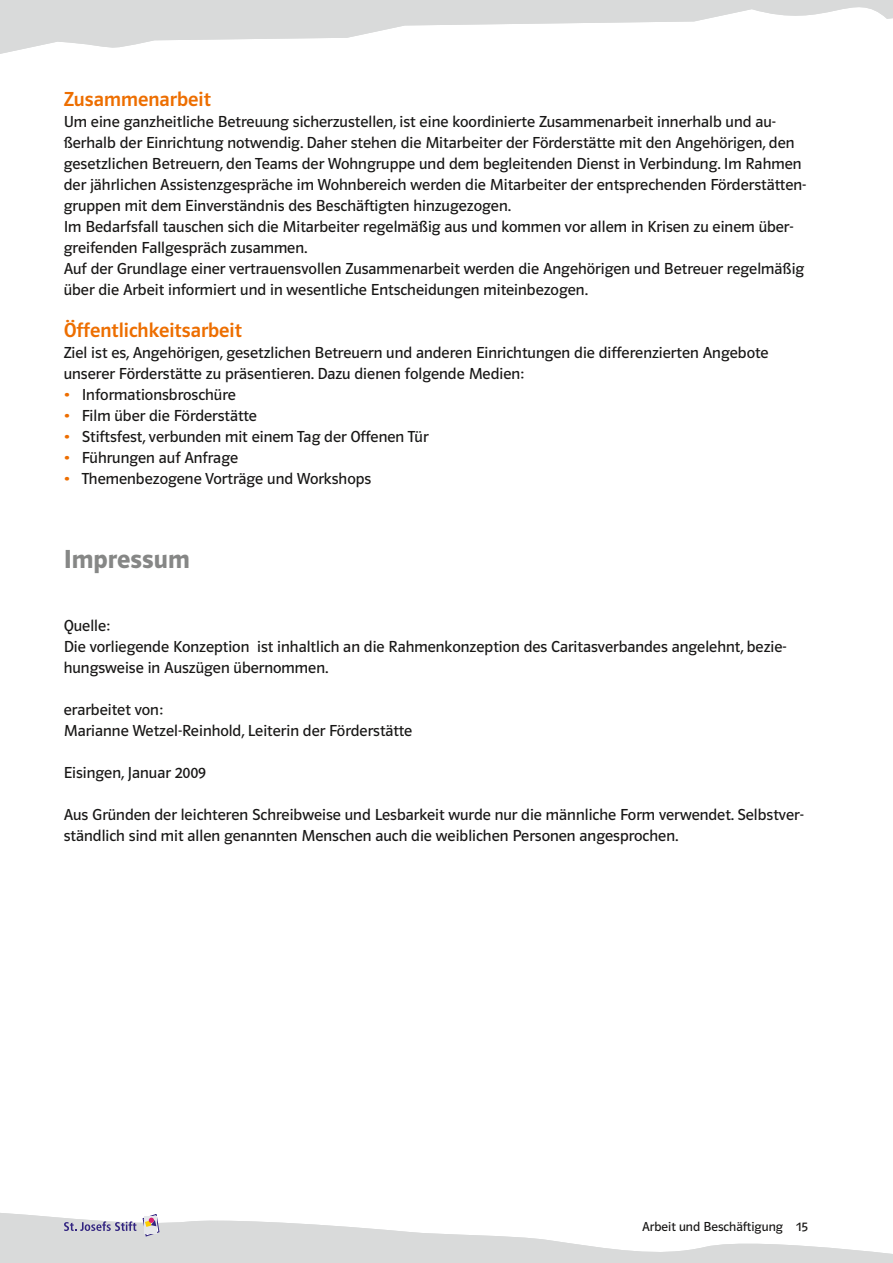
<style>
.page{position:relative;width:893px;height:1263px;background:#fff}
.page>*{position:absolute;margin:0;border:0;box-sizing:border-box;transform-origin:0 0}
.t1{font:27px "Polo 11 K Hfett";color:#868786}
.t2{font:21px "Polo 11 K Krftg";color:#ed6e00}
.t3{font:16.5px/21px "Polo 11 K Buch";color:#181716}
.t4{font:13.5px "Polo 11 K Buch";color:#181716}
.s1{color:#ed6e00}
</style>
<div class="page">
<svg style="left:0;top:0;width:893px;height:54px;fill:#d9dada"></svg>
<svg style="left:0;top:1213px;width:893px;height:50px;fill:#d9dada"></svg>
<svg style="left:64px;top:1221px;width:72px;height:10px"></svg>
<svg style="left:143px;top:1214px;width:16px;height:22px"></svg>
<svg style="left:0;top:0;width:12px;height:1px"></svg>
<p class="t2" style="left:64px;top:88px;width:149px">Zusammenarbeit</p>
<p class="t3" style="left:64px;top:111px;width:744px">Um eine ganzheitliche Betreuung sicherzustellen, ist eine koordinierte Zusammenarbeit innerhalb und au&shy;ßerhalb der Einrichtung notwendig. Daher stehen die Mitarbeiter der Förderstätte mit den Angehörigen, den gesetzlichen Betreuern, den Teams der Wohngruppe und dem begleitenden Dienst in Verbindung. Im Rahmen der jährlichen Assistenzgespräche im Wohnbereich werden die Mitarbeiter der entsprechenden Förderstätten&shy;gruppen mit dem Einverständnis des Beschäftigten hinzugezogen.<br>Im Bedarfsfall tauschen sich die Mitarbeiter regelmäßig aus und kommen vor allem in Krisen zu einem über&shy;greifenden Fallgespräch zusammen.<br>Auf der Grundlage einer vertrauensvollen Zusammenarbeit werden die Angehörigen und Betreuer regelmäßig über die Arbeit informiert und in wesentliche Entscheidungen miteinbezogen.</p>
<p class="t2" style="left:64px;top:319px;width:180px">Öffentlichkeitsarbeit</p>
<p class="t3" style="left:64px;top:342px;width:706px">Ziel ist es, Angehörigen, gesetzlichen Betreuern und anderen Einrichtungen die differenzierten Angebote unserer Förderstätte zu präsentieren. Dazu dienen folgende Medien:</p>
<p class="t3" style="left:64px;top:384px;width:174px"><span class="s1">•</span> Informationsbroschüre</p>
<p class="t3" style="left:64px;top:405px;width:195px"><span class="s1">•</span> Film über die Förderstätte</p>
<p class="t3" style="left:64px;top:426px;width:366px"><span class="s1">•</span> Stiftsfest, verbunden mit einem Tag der Offenen Tür</p>
<p class="t3" style="left:64px;top:447px;width:176px"><span class="s1">•</span> Führungen auf Anfrage</p>
<p class="t3" style="left:64px;top:468px;width:309px"><span class="s1">•</span> Themenbezogene Vorträge und Workshops</p>
<h1 class="t1" style="left:64px;top:545px;width:128px">Impressum</h1>
<p class="t3" style="left:64px;top:615px;width:724px">Quelle:<br>Die vorliegende Konzeption ist inhaltlich an die Rahmenkonzeption des Caritasverbandes angelehnt, bezie&shy;hungsweise in Auszügen übernommen.</p>
<p class="t3" style="left:64px;top:699px;width:350px">erarbeitet von:<br>Marianne Wetzel-Reinhold, Leiterin der Förderstätte</p>
<p class="t3" style="left:64px;top:762px;width:144px">Eisingen, Januar 2009</p>
<p class="t3" style="left:64px;top:804px;width:741px">Aus Gründen der leichteren Schreibweise und Lesbarkeit wurde nur die männliche Form verwendet. Selbstver&shy;ständlich sind mit allen genannten Menschen auch die weiblichen Personen angesprochen.</p>
<p class="t4" style="left:642px;top:1219px;width:167px">Arbeit und Beschäftigung 15</p>
</div>
